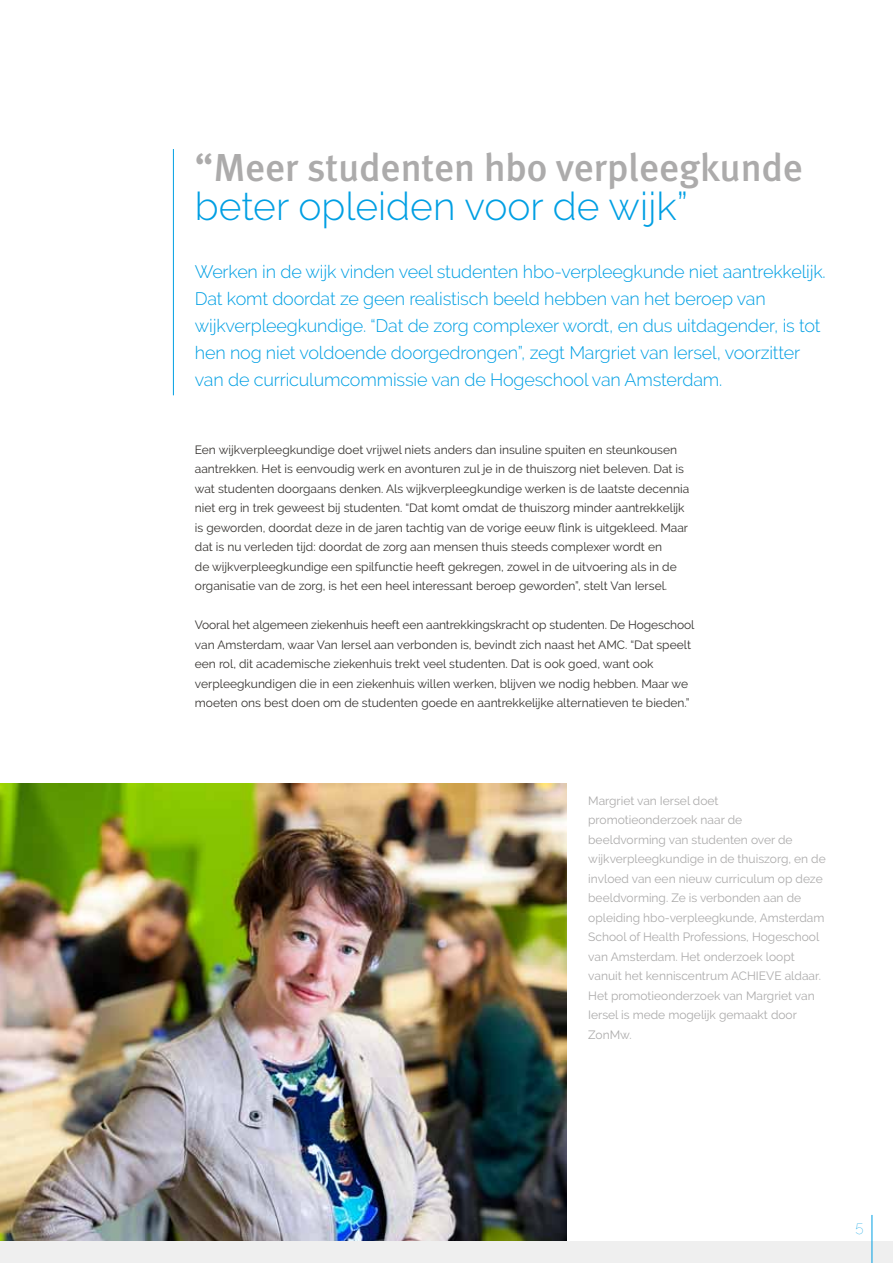
<style>
.page{position:relative;width:893px;height:1263px;background:#fff}
.page>*{position:absolute;margin:0;border:0;box-sizing:border-box;transform-origin:0 0}
.t1{font:500 39px "Meta Plus";color:#acabab}
.t2{font:300 39px "Raleway";color:#009fe3}
.t3{font:300 18px/27px "Raleway";letter-spacing:-.01em;color:#009fe3}
.t4{font:100 15px "Raleway";color:#009fe3}
.t5{font:12px/19.5px "Raleway";color:#363330}
.t6{font:12px/19.5px "Raleway";color:#acabab}
</style>
<div class="page">
<hr style="left:173px;top:149px;width:1px;height:246px;background:#009fe3">
<img style="left:0;top:784px;width:567px;height:458px">
<div style="left:0;top:1242px;width:893px;height:21px;background:#efefef"></div>
<hr style="left:872px;top:1215px;width:1px;height:48px;background:#009fe3">
<h1 class="t1" style="left:195px;top:145px;width:610px">“Meer studenten hbo verpleegkunde</h1>
<h1 class="t2" style="left:195px;top:183px;width:495px">beter opleiden voor de wijk”</h1>
<p class="t3" style="left:195px;top:258px;width:632px">Werken in de wijk vinden veel studenten hbo-verpleegkunde niet aantrekkelijk.<br>Dat komt doordat ze geen realistisch beeld hebben van het beroep van wijkverpleegkundige. “Dat de zorg complexer wordt, en dus uitdagender, is tot hen nog niet voldoende doorgedrongen”, zegt Margriet van Iersel, voorzitter van de curriculumcommissie van de Hogeschool van Amsterdam.</p>
<p class="t5" style="left:195px;top:440px;width:496px">Een wijkverpleegkundige doet vrijwel niets anders dan insuline spuiten en steunkousen aantrekken. Het is eenvoudig werk en avonturen zul je in de thuiszorg niet beleven. Dat is wat studenten doorgaans denken. Als wijkverpleegkundige werken is de laatste decennia niet erg in trek geweest bij studenten. “Dat komt omdat de thuiszorg minder aantrekkelijk is geworden, doordat deze in de jaren tachtig van de vorige eeuw flink is uitgekleed. Maar dat is nu verleden tijd: doordat de zorg aan mensen thuis steeds complexer wordt en<br>de wijkverpleegkundige een spilfunctie heeft gekregen, zowel in de uitvoering als in de organisatie van de zorg, is het een heel interessant beroep geworden”, stelt Van Iersel.</p>
<p class="t5" style="left:195px;top:615px;width:501px">Vooral het algemeen ziekenhuis heeft een aantrekkingskracht op studenten. De Hogeschool van Amsterdam, waar Van Iersel aan verbonden is, bevindt zich naast het AMC. “Dat speelt een rol, dit academische ziekenhuis trekt veel studenten. Dat is ook goed, want ook verpleegkundigen die in een ziekenhuis willen werken, blijven we nodig hebben. Maar we moeten ons best doen om de studenten goede en aantrekkelijke alternatieven te bieden.”</p>
<p class="t6" style="left:588px;top:791px;width:239px">Margriet van Iersel doet promotieonderzoek naar de<br>beeldvorming van studenten over de wijkverpleegkundige in de thuiszorg, en de invloed van een nieuw curriculum op deze beeldvorming. Ze is verbonden aan de opleiding hbo-verpleegkunde, Amsterdam School of Health Professions, Hogeschool van Amsterdam. Het onderzoek loopt vanuit het kenniscentrum ACHIEVE aldaar.<br>Het promotieonderzoek van Margriet van Iersel is mede mogelijk gemaakt door ZonMw.</p>
<p class="t4" style="left:856px;top:1218px;width:10px">5</p>
</div>
